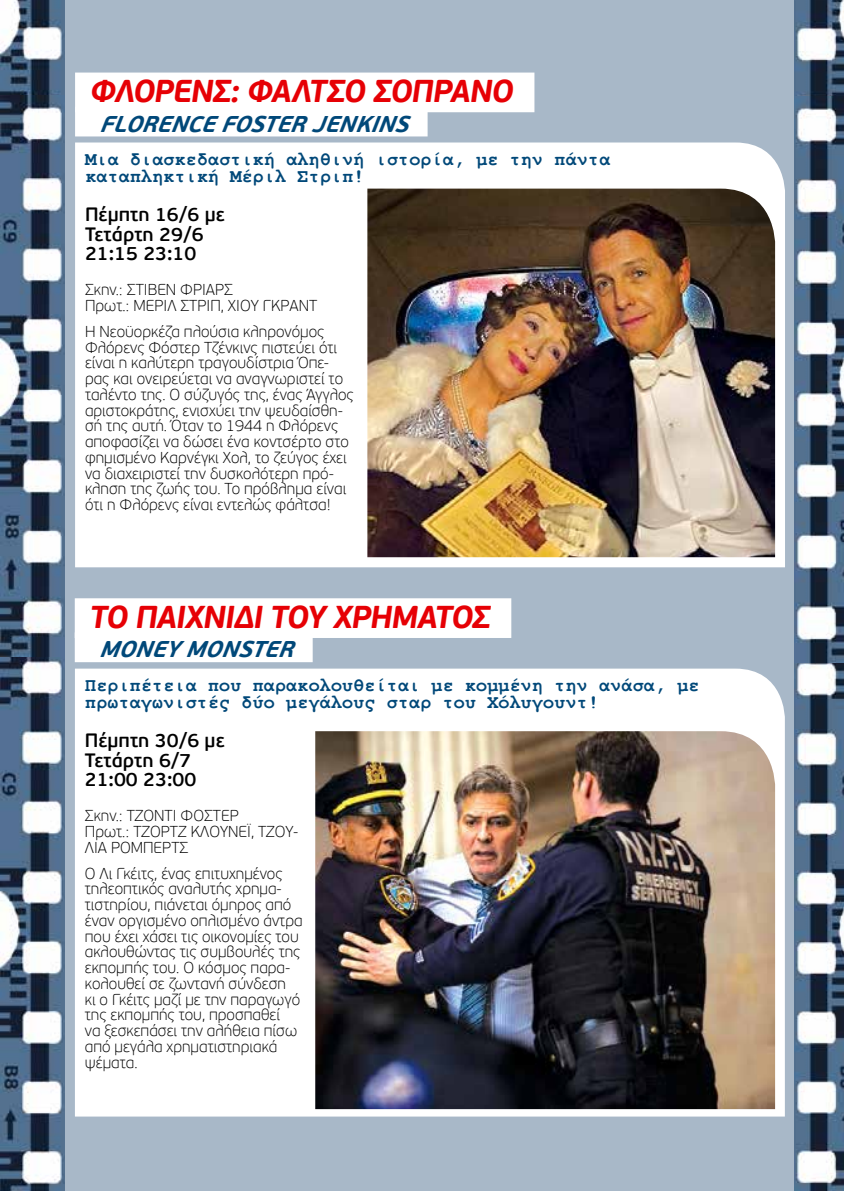
<style>
.page{position:relative;width:844px;height:1191px;background:#fff}
.page>*{position:absolute;margin:0;border:0;box-sizing:border-box;transform-origin:0 0}
.t1{font:italic 700 31.5px "PF Beau Sans Pro";letter-spacing:-.035em;color:#e60005}
.t2{font:italic 700 22.75px "PF Beau Sans Pro";color:#004879}
.t3{font:700 19.25px/17.5px "Courier New";letter-spacing:-.02em;color:#004879}
.t4{font:600 19.25px/19.2px "PF Beau Sans Pro";color:#000}
.t5{font:100 15.75px/15.8px "PF Beau Sans Pro";color:#000}
</style>
<div class="page">
<div style="left:63px;top:0;width:734px;height:1191px;background:#a8b8c8"></div>
<img style="left:794px;top:0;width:49px;height:97px">
<img style="left:1px;top:0;width:63px;height:95px">
<img style="left:794px;top:663px;width:49px;height:528px">
<img style="left:794px;top:97px;width:49px;height:566px">
<img style="left:1px;top:656px;width:63px;height:535px">
<img style="left:1px;top:95px;width:63px;height:561px">
<img style="left:0;top:651px;width:1px;height:540px">
<img style="left:0;top:97px;width:1px;height:561px">
<img style="left:0;top:0;width:1px;height:291px">
<div style="left:75px;top:598px;width:436px;height:40px;background:#fff"></div>
<div style="left:75px;top:632px;width:237px;height:30px;background:#fff"></div>
<svg style="left:99px;top:598px;width:198px;height:1px"></svg>
<div style="left:75px;top:73px;width:459px;height:39px;background:#fff"></div>
<div style="left:75px;top:107px;width:352px;height:29px;background:#fff"></div>
<svg style="left:100px;top:136px;width:312px;height:1px"></svg>
<div style="left:75px;top:668px;width:709px;height:448px;background:#fff"></div>
<div style="left:75px;top:142px;width:709px;height:425px;background:#fff"></div>
<img style="left:315px;top:731px;width:459px;height:378px">
<img style="left:367px;top:189px;width:407px;height:368px">
<h1 class="t1" style="left:90px;top:72px;width:425px">ΦΛΟΡΕΝΣ: ΦΑΛΤΣΟ ΣΟΠΡΑΝΟ</h1>
<h2 class="t2" style="left:100px;top:109px;width:316px">FLORENCE FOSTER JENKINS</h2>
<p class="t3" style="left:85px;top:149px;width:527px">Μια διασκεδαστική αληθινή ιστορία, με την πάντα καταπληκτική Μέριλ Στριπ!</p>
<p class="t4" style="left:85px;top:205px;width:141px">Πέμπτη 16/6 με<br>Τετάρτη 29/6<br>21:15 23:10</p>
<p class="t5" style="left:85px;top:282px;width:234px">Σκην.: ΣΤΙΒΕΝ ΦΡΙΑΡΣ<br>Πρωτ.: ΜΕΡΙΛ ΣΤΡΙΠ, ΧΙΟΥ ΓΚΡΑΝΤ</p>
<p class="t5" style="left:85px;top:323px;width:270px">Η Νεοϋορκέζα πλούσια κληρονόμος Φλόρενς Φόστερ Τζένκινς πιστεύει ότι είναι η καλύτερη τραγουδίστρια Όπε&shy;ρας και ονειρεύεται να αναγνωριστεί το ταλέντο της. Ο σύζυγός της, ένας Άγγλος αριστοκράτης, ενισχύει την ψευδαίσθη&shy;σή της αυτή. Όταν το 1944 η Φλόρενς αποφασίζει να δώσει ένα κοντσέρτο στο φημισμένο Καρνέγκι Χολ, το ζεύγος έχει να διαχειριστεί την δυσκολότερη πρό&shy;κληση της ζωής του. Το πρόβλημα είναι ότι η Φλόρενς είναι εντελώς φάλτσα!</p>
<h1 class="t1" style="left:90px;top:597px;width:402px">ΤΟ ΠΑΙΧΝΙΔΙ ΤΟΥ ΧΡΗΜΑΤΟΣ</h1>
<h2 class="t2" style="left:100px;top:635px;width:202px">MONEY MONSTER</h2>
<p class="t3" style="left:85px;top:675px;width:616px">Περιπέτεια που παρακολουθείται με κομμένη την ανάσα, με πρωταγωνιστές δύο μεγάλους σταρ του Χόλυγουντ!</p>
<p class="t4" style="left:85px;top:731px;width:141px">Πέμπτη 30/6 με<br>Τετάρτη 6/7<br>21:00 23:00</p>
<p class="t5" style="left:85px;top:808px;width:215px">Σκην.: ΤΖΟΝΤΙ ΦΟΣΤΕΡ<br>Πρωτ.: ΤΖΟΡΤΖ ΚΛΟΥΝΕΪ, ΤΖΟΥ-<br>ΛΙΑ ΡΟΜΠΕΡΤΣ</p>
<p class="t5" style="left:85px;top:865px;width:219px">Ο Λι Γκέιτς, ένας επιτυχημένος τηλεοπτικός αναλυτής χρημα&shy;τιστηρίου, πιάνεται όμηρος από έναν οργισμένο οπλισμένο άντρα που έχει χάσει τις οικονομίες του ακλουθώντας τις συμβουλές της εκπομπής του. Ο κόσμος παρα&shy;κολουθεί σε ζωντανή σύνδεση<br>κι ο Γκέιτς μαζί με την παραγωγό της εκπομπής του, προσπαθεί<br>να ξεσκεπάσει την αλήθεια πίσω από μεγάλα χρηματιστηριακά ψέματα.</p>
</div>
